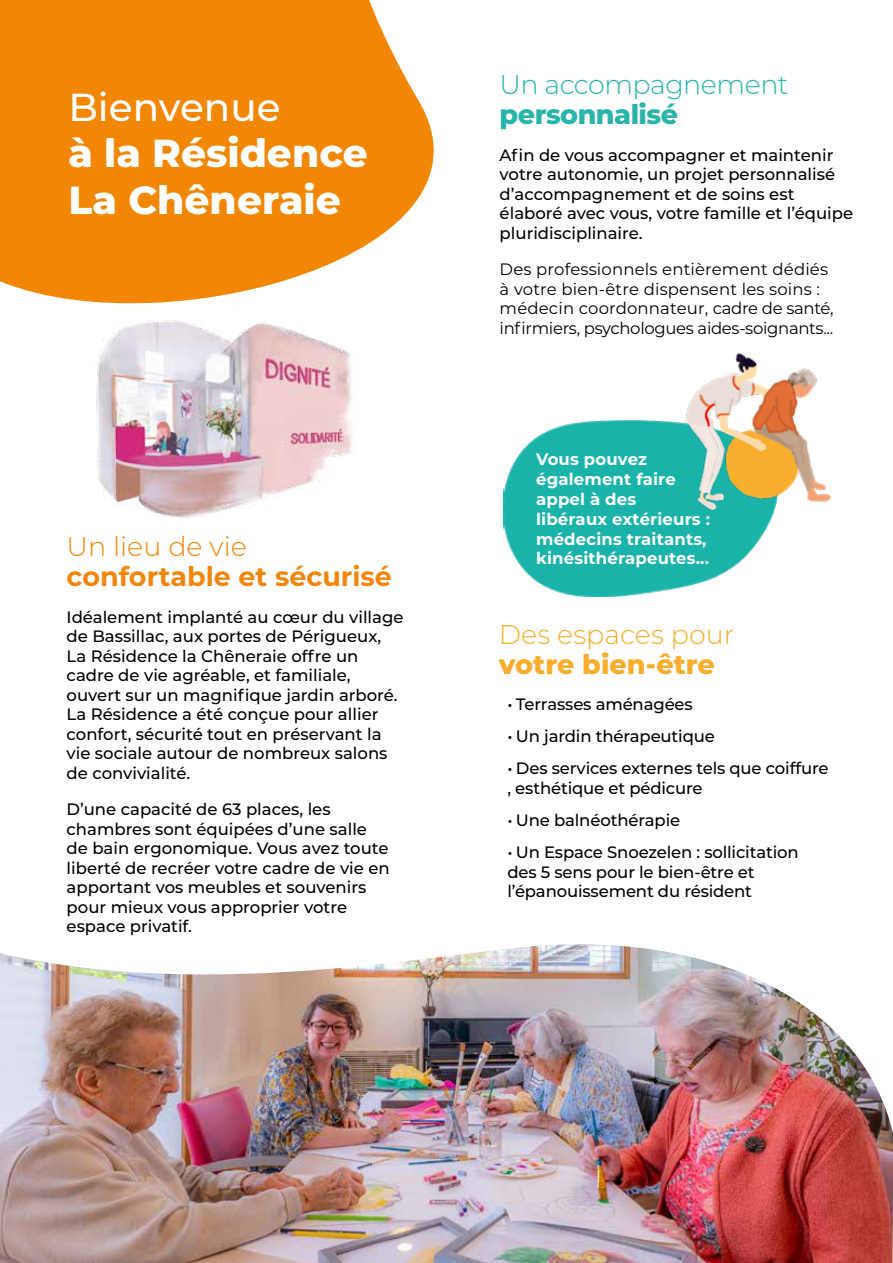
<style>
.page{position:relative;width:893px;height:1263px;background:#fff}
.page>*{position:absolute;margin:0;border:0;box-sizing:border-box;transform-origin:0 0}
.t1{font:800 39px/46.8px "Montserrat";color:#fff}
.t2{font:500 39px "Montserrat";color:#fff}
.t3{font:700 27px "Montserrat";color:#f1860c}
.t4{font:300 27px "Montserrat";letter-spacing:-.02em;color:#29b4aa}
.t5{font:300 27px "Montserrat";color:#f8ae2c}
.t6{font:800 27px "Montserrat";color:#f8ae2c}
.t7{font:800 27px "Montserrat";letter-spacing:-.02em;color:#29b4aa}
.t8{font:300 27px "Montserrat";color:#f1860c}
.t9{font:500 16.5px/19.5px "Montserrat";color:#000}
.t10{font:16.5px/19.5px "Montserrat";letter-spacing:.01em;color:#000}
.t11{font:700 16.5px/19.8px "Montserrat";letter-spacing:.01em;color:#fff}
</style>
<div class="page">
<img style="left:503px;top:421px;width:270px;height:175px">
<div style="left:0;top:0;width:434px;height:242px;background:#f28705"></div>
<img style="left:671px;top:353px;width:160px;height:162px">
<img style="left:0;top:242px;width:371px;height:277px">
<img style="left:0;top:944px;width:893px;height:319px">
<h1 class="t2" style="left:68px;top:80px;width:214px">Bienvenue</h1>
<h1 class="t1" style="left:68px;top:128px;width:301px">à la Résidence<br>La Chêneraie</h1>
<h2 class="t8" style="left:67px;top:528px;width:182px">Un lieu de vie</h2>
<h2 class="t3" style="left:67px;top:557px;width:327px">confortable et sécurisé</h2>
<p class="t9" style="left:67px;top:606px;width:338px">Idéalement implanté au cœur du village de Bassillac, aux portes de Périgueux, La Résidence la Chêneraie offre un cadre de vie agréable, et familiale, ouvert sur un magnifique jardin arboré.<br>La Résidence a été conçue pour allier confort, sécurité tout en préservant la vie sociale autour de nombreux salons de convivialité.</p>
<p class="t9" style="left:67px;top:799px;width:325px">D’une capacité de 63 places, les chambres sont équipées d’une salle de bain ergonomique. Vous avez toute liberté de recréer votre cadre de vie en apportant vos meubles et souvenirs pour mieux vous approprier votre espace privatif.</p>
<h2 class="t4" style="left:500px;top:66px;width:291px">Un accompagnement</h2>
<h2 class="t7" style="left:500px;top:95px;width:180px">personnalisé</h2>
<p class="t9" style="left:500px;top:144px;width:355px">Afin de vous accompagner et maintenir votre autonomie, un projet personnalisé d’accompagnement et de soins est élaboré avec vous, votre famille et l’équipe pluridisciplinaire.</p>
<p class="t10" style="left:500px;top:259px;width:335px">Des professionnels entièrement dédiés à votre bien-être dispensent les soins : médecin coordonnateur, cadre de santé, infirmiers, psychologues aides-soignants...</p>
<p class="t11" style="left:536px;top:449px;width:175px">Vous pouvez également faire appel à des libéraux extérieurs : médecins traitants, kinésithérapeutes...</p>
<h2 class="t5" style="left:499px;top:616px;width:237px">Des espaces pour</h2>
<h2 class="t6" style="left:499px;top:644px;width:217px">votre bien-être</h2>
<p class="t9" style="left:507px;top:694px;width:187px">• Terrasses aménagées</p>
<p class="t9" style="left:507px;top:726px;width:209px">• Un jardin thérapeutique</p>
<p class="t9" style="left:507px;top:758px;width:323px">• Des services externes tels que coiffure , esthétique et pédicure</p>
<p class="t9" style="left:507px;top:810px;width:174px">• Une balnéothérapie</p>
<p class="t9" style="left:507px;top:842px;width:293px">• Un Espace Snoezelen : sollicitation des 5 sens pour le bien-être et l’épanouissement du résident</p>
</div>
